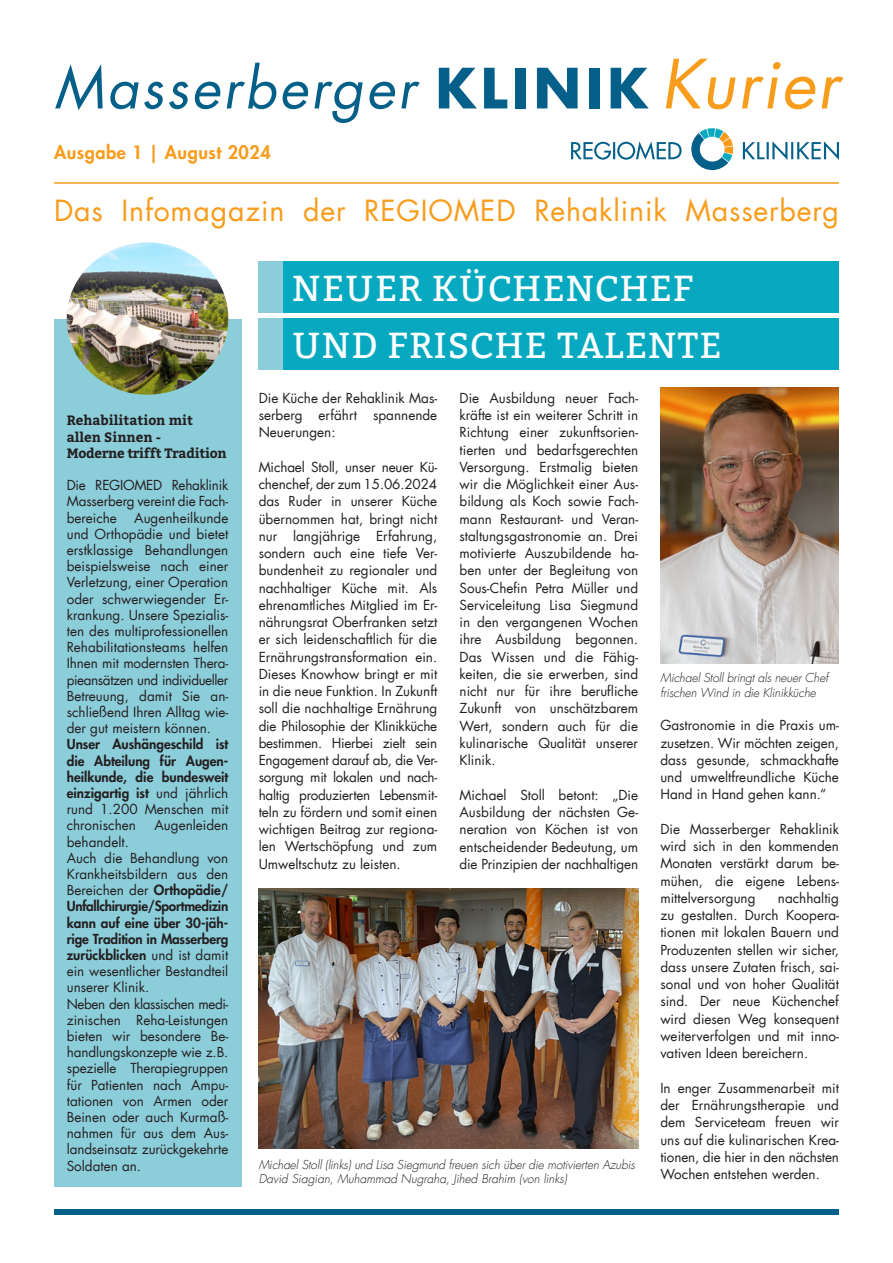
<style>
.page{position:relative;width:893px;height:1263px;background:#fff}
.page>*{position:absolute;margin:0;border:0;box-sizing:border-box;transform-origin:0 0}
.t1{font:italic 55.5px "Futura Com";letter-spacing:.05em;color:#046089}
.t2{font:36px "Bitter";letter-spacing:.03em;color:#fff}
.t3{font:28.5px "Futura Com";letter-spacing:.03em;color:#f89c1c}
.t4{font:800 18px "Futura Com";letter-spacing:.03em;color:#f89c1c}
.t5{font:13.5px/17.2px "Futura Com";color:#231f20;text-align:justify}
.t6{font:800 13.5px/16.2px "Futura Com";color:#231f20;text-align:justify}
.t7{font:700 13.5px/16.2px "Bitter";color:#231f20}
.t8{font:italic 300 12px/14.4px "Futura Com";letter-spacing:-.01em;color:#231f20}
.s1{font-weight:700;font-style:normal;font-size:54px}
.s2{font-size:66px;color:#f89c1c}
.s3{font-weight:400}
.s4{font-weight:800}
</style>
<div class="page">
<div style="left:54px;top:319px;width:187px;height:867px;background:#8ccdda"></div>
<svg style="left:691px;top:128px;width:42px;height:42px"></svg>
<svg style="left:571px;top:141px;width:111px;height:19px"></svg>
<svg style="left:743px;top:141px;width:96px;height:19px"></svg>
<hr style="left:54px;top:182px;width:785px;height:2px;background:#f89c1c">
<img style="left:67px;top:242px;width:161px;height:153px">
<img style="left:259px;top:889px;width:379px;height:259px">
<div style="left:283px;top:261px;width:556px;height:52px;background:#06a9c0"></div>
<div style="left:259px;top:261px;width:24px;height:52px;background:#8ccdda"></div>
<div style="left:283px;top:319px;width:556px;height:51px;background:#06a9c0"></div>
<div style="left:259px;top:319px;width:24px;height:51px;background:#8ccdda"></div>
<div style="left:54px;top:1209px;width:785px;height:6px;background:#046089"></div>
<img style="left:660px;top:387px;width:179px;height:276px">
<h1 class="t1" style="left:54px;top:50px;width:786px">Masserberger <span class="s1">KLINIK</span> <span class="s2">Kurier</span></h1>
<h3 class="t4" style="left:54px;top:139px;width:218px">Ausgabe 1 | August 2024</h3>
<h3 class="t3" style="left:54px;top:191px;width:786px">Das Infomagazin der REGIOMED Rehaklinik Masserberg</h3>
<h2 class="t2" style="left:292px;top:267px;width:403px">NEUER KÜCHENCHEF</h2>
<p class="t7" style="left:67px;top:412px;width:161px">Rehabilitation mit allen Sinnen -<br>Moderne trifft Tradition</p>
<p class="t5" style="left:67px;top:477px;width:163px;line-height:16.2px">Die REGIOMED Rehaklinik Masserberg vereint die Fach&shy;bereiche</p>
<p class="t5" style="left:67px;top:509px;width:163px;line-height:16.2px;text-indent:68px">Augenheilkunde und Orthopädie und bietet erstklassige Behandlungen beispielsweise nach einer Verletzung, einer Operation oder schwerwiegender Er&shy;krankung. Unsere Spezialis&shy;ten des multiprofessionellen Rehabilitationsteams helfen Ihnen mit modernsten Thera&shy;pieansätzen und individueller Betreuung, damit Sie an&shy;schließend Ihren Alltag wie&shy;der gut meistern können.</p>
<p class="t6" style="left:67px;top:736px;width:163px">Unser Aushängeschild ist die Abteilung für Augen&shy;heilkunde, die bundesweit einzigartig ist <span class="s3">und jährlich rund 1.200 Menschen mit chronischen</span></p>
<p class="t5" style="left:154px;top:817px;width:75px">Augenleiden</p>
<p class="t5" style="left:67px;top:833px;width:163px;line-height:16.2px;text-align:left">behandelt.<br>Auch die Behandlung von<br>Krankheitsbildern aus den<br>Bereichen der <span class="s4">Orthopädie/<br>Unfallchirurgie/Sportmedizin kann auf eine über 30-jäh&shy;rige Tradition in Masserberg zurückblicken</span> und ist damit ein wesentlicher Bestandteil unserer Klinik.<br>Neben den klassischen medi&shy;zinischen Reha-Leistungen bieten wir besondere Be&shy;handlungskonzepte wie z.B. spezielle Therapiegruppen für Patienten nach Ampu&shy;tationen von Armen oder<br>Beinen oder auch Kurmaß&shy;nahmen für aus dem Aus&shy;landseinsatz zurückgekehrte<br>Soldaten an.</p>
<h2 class="t2" style="left:292px;top:325px;width:431px">UND FRISCHE TALENTE</h2>
<p class="t5" style="left:259px;top:389px;width:180px">Die Küche der Rehaklinik Mas&shy;serberg erfährt spannende Neuerungen:</p>
<p class="t5" style="left:259px;top:458px;width:180px">Michael Stoll, unser neuer Kü&shy;chenchef, der zum 15.06.2024 das Ruder in unserer Küche übernommen hat, bringt nicht nur langjährige Erfahrung, sondern auch eine tiefe Ver&shy;bundenheit zu regionaler und nachhaltiger Küche mit. Als ehrenamtliches Mitglied im Er&shy;nährungsrat Oberfranken setzt er sich leidenschaftlich für die Ernährungstransformation ein.<br>Dieses Knowhow bringt er mit in die neue Funktion. In Zukunft soll die nachhaltige Ernährung die Philosophie der Klinikküche bestimmen. Hierbei zielt sein Engagement darauf ab, die Ver&shy;sorgung mit lokalen und nach&shy;haltig produzierten Lebensmit&shy;teln zu fördern und somit einen wichtigen Beitrag zur regiona&shy;len Wertschöpfung und zum Umweltschutz zu leisten.</p>
<p class="t5" style="left:460px;top:389px;width:180px">Die Ausbildung neuer Fach&shy;kräfte ist ein weiterer Schritt in Richtung einer zukunftsorien&shy;tierten und bedarfsgerechten Versorgung. Erstmalig bieten wir die Möglichkeit einer Aus&shy;bildung als Koch sowie Fach&shy;mann Restaurant- und Veran&shy;staltungsgastronomie an. Drei motivierte Auszubildende ha&shy;ben unter der Begleitung von Sous-Chefin Petra Müller und Serviceleitung Lisa Siegmund in den vergangenen Wochen ihre Ausbildung begonnen.<br>Das Wissen und die Fähig&shy;keiten, die sie erwerben, sind nicht nur für ihre berufliche Zukunft von unschätzbarem Wert, sondern auch für die kulinarische Qualität unserer Klinik.</p>
<p class="t5" style="left:460px;top:786px;width:180px">Michael Stoll betont: „Die Ausbildung der nächsten Ge&shy;neration von Köchen ist von entscheidender Bedeutung, um die Prinzipien der nachhaltigen</p>
<p class="t8" style="left:259px;top:1157px;width:378px">Michael Stoll (links) und Lisa Siegmund freuen sich über die motivierten Azubis<br>David Siagian, Muhammad Nugraha, Jihed Brahim (von links)</p>
<p class="t8" style="left:660px;top:671px;width:169px">Michael Stoll bringt als neuer Chef frischen Wind in die Klinikküche</p>
<p class="t5" style="left:660px;top:717px;width:180px">Gastronomie in die Praxis um&shy;zusetzen. Wir möchten zeigen, dass gesunde, schmackhafte und umweltfreundliche Küche Hand in Hand gehen kann.“</p>
<p class="t5" style="left:660px;top:820px;width:180px">Die Masserberger Rehaklinik wird sich in den kommenden Monaten verstärkt darum be&shy;mühen, die eigene Lebens&shy;mittelversorgung</p>
<p class="t5" style="left:660px;top:889px;width:180px;text-indent:117px">nachhaltig zu gestalten. Durch Koopera&shy;tionen mit lokalen Bauern und Produzenten stellen wir sicher, dass unsere Zutaten frisch, sai&shy;sonal und von hoher Qualität sind. Der neue Küchenchef wird diesen Weg konsequent weiterverfolgen und mit inno&shy;vativen Ideen bereichern.</p>
<p class="t5" style="left:660px;top:1079px;width:180px">In enger Zusammenarbeit mit der Ernährungstherapie und dem Serviceteam freuen wir uns auf die kulinarischen Krea&shy;tionen, die hier in den nächsten Wochen entstehen werden.</p>
</div>
